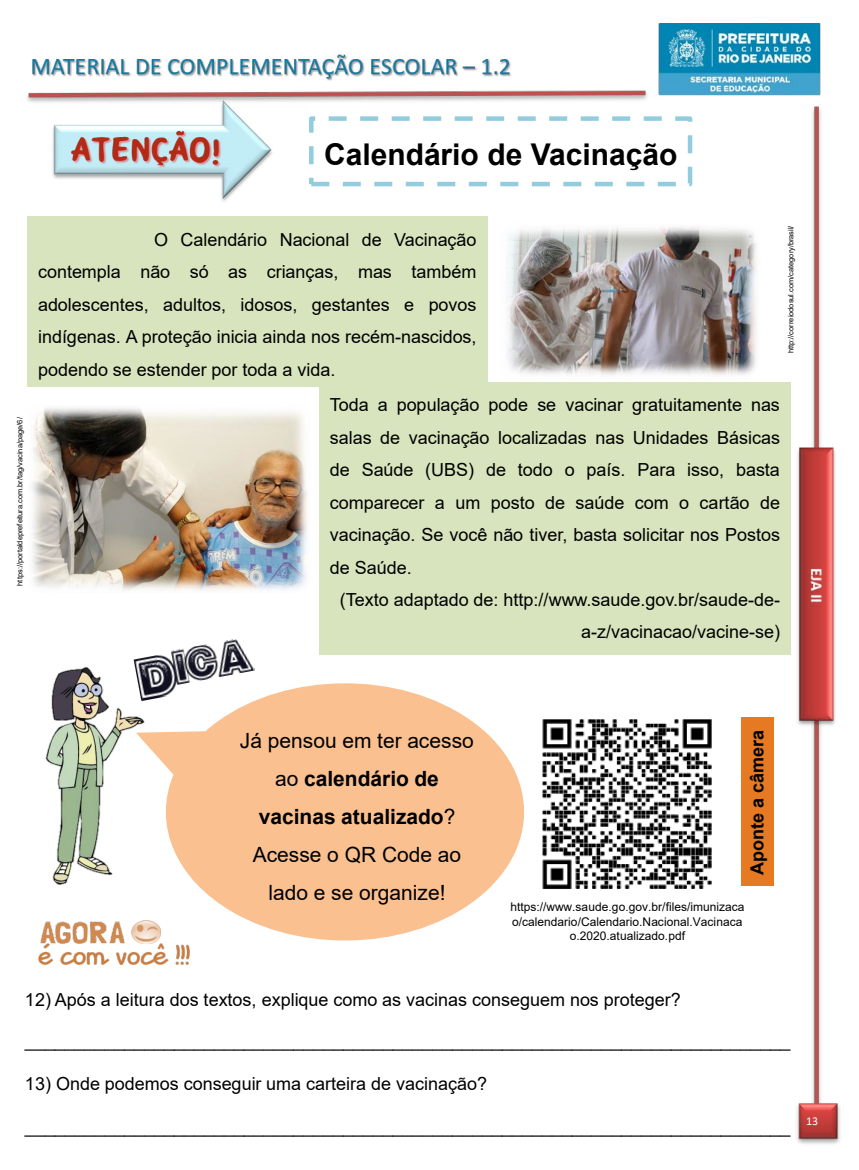
<style>
.page{position:relative;width:859px;height:1170px;background:#fff}
.page>*{position:absolute;margin:0;border:0;box-sizing:border-box;transform-origin:0 0}
.t1{font:700 30px "Arial";color:#000}
.t2{font:21px/37.8px "Arial";color:#000;text-align:center}
.t3{font:18px/32.4px "Arial";color:#000;text-align:justify}
.t4{font:700 18px "Arial";color:#000}
.t5{font:12px/14.4px "Arial";letter-spacing:.005em;color:#000;text-align:center}
.t6{font:12px "Calibri";color:#fff}
.t7{font:7.5px "Arial";color:#000}
.s1{font-weight:700}
</style>
<div class="page">
<img style="left:27px;top:23px;width:813px;height:1121px">
<svg style="left:136px;top:667px;width:410px;height:289px;fill:#fac090"></svg>
<div style="left:319px;top:381px;width:472px;height:273px;background:#d7e4bd"></div>
<img style="left:41px;top:921px;width:83px;height:22px">
<img style="left:38px;top:943px;width:152px;height:21px">
<img style="left:130px;top:916px;width:31px;height:26px">
<div style="left:27px;top:216px;width:460px;height:170px;background:#d7e4bd"></div>
<img style="left:499px;top:222px;width:261px;height:157px">
<img style="left:27px;top:403px;width:284px;height:191px">
<div style="left:309px;top:116px;width:383px;height:70px;border:4px dashed #93cddd"></div>
<img style="left:49px;top:98px;width:227px;height:107px">
<img style="left:529px;top:708px;width:194px;height:189px">
<img style="left:27px;top:642px;width:135px;height:259px">
<div style="left:741px;top:718px;width:33px;height:167px;background:#e67a22"></div>
<img style="left:133px;top:636px;width:124px;height:65px">
<img style="left:71px;top:130px;width:151px;height:38px">
<h1 class="t1" style="left:324px;top:133px;width:355px">Calendário de Vacinação</h1>
<p class="t7" style="left:15px;top:585px;width:170px;rotate:-90deg">https://portaldeprefeitura.com.br/tag/vacina/page/6/</p>
<p class="t3" style="left:38px;top:223px;width:440px;text-indent:116px">O Calendário Nacional de Vacinação contempla não só as crianças, mas também adolescentes, adultos, idosos, gestantes e povos indígenas. A proteção inicia ainda nos recém-nascidos, podendo se estender por toda a vida.</p>
<p class="t7" style="left:786px;top:353px;width:129px;rotate:-90deg">http://correiodosul.com/category/brasil/</p>
<p class="t3" style="left:330px;top:388px;width:452px">Toda a população pode se vacinar gratuitamente nas</p>
<p class="t3" style="left:330px;top:421px;width:452px">salas de vacinação localizadas nas Unidades Básicas</p>
<p class="t3" style="left:330px;top:453px;width:452px">de Saúde (UBS) de todo o país. Para isso, basta</p>
<p class="t3" style="left:330px;top:486px;width:452px">comparecer a um posto de saúde com o cartão de</p>
<p class="t3" style="left:330px;top:518px;width:452px">vacinação. Se você não tiver, basta solicitar nos Postos</p>
<p class="t3" style="left:330px;top:551px;width:83px">de Saúde.</p>
<p class="t3" style="left:340px;top:583px;width:442px">(Texto adaptado de: http://www.saude.gov.br/saude-de-</p>
<p class="t3" style="left:581px;top:615px;width:200px">a-z/vacinacao/vacine-se)</p>
<p class="t2" style="left:240px;top:722px;width:235px">Já pensou em ter acesso ao <span class="s1">calendário de vacinas atualizado</span>?<br>Acesse o QR Code ao lado e se organize!</p>
<p class="t4" style="left:744px;top:875px;width:147px;rotate:-90deg">Aponte a câmera</p>
<p class="t5" style="left:510px;top:899px;width:236px">https://www.saude.go.gov.br/files/imunizaca o/calendario/Calendario.Nacional.Vacinaca o.2020.atualizado.pdf</p>
<p class="t3" style="left:25px;top:983px;width:657px">12) Após a leitura dos textos, explique como as vacinas conseguem nos proteger?</p>
<p class="t3" style="left:25px;top:1024px;width:767px">_____________________________________________________________________________</p>
<p class="t3" style="left:25px;top:1067px;width:463px">13) Onde podemos conseguir uma carteira de vacinação?</p>
<p class="t3" style="left:25px;top:1110px;width:767px">_____________________________________________________________________________</p>
<p class="t6" style="left:806px;top:1112px;width:14px">13</p>
</div>
